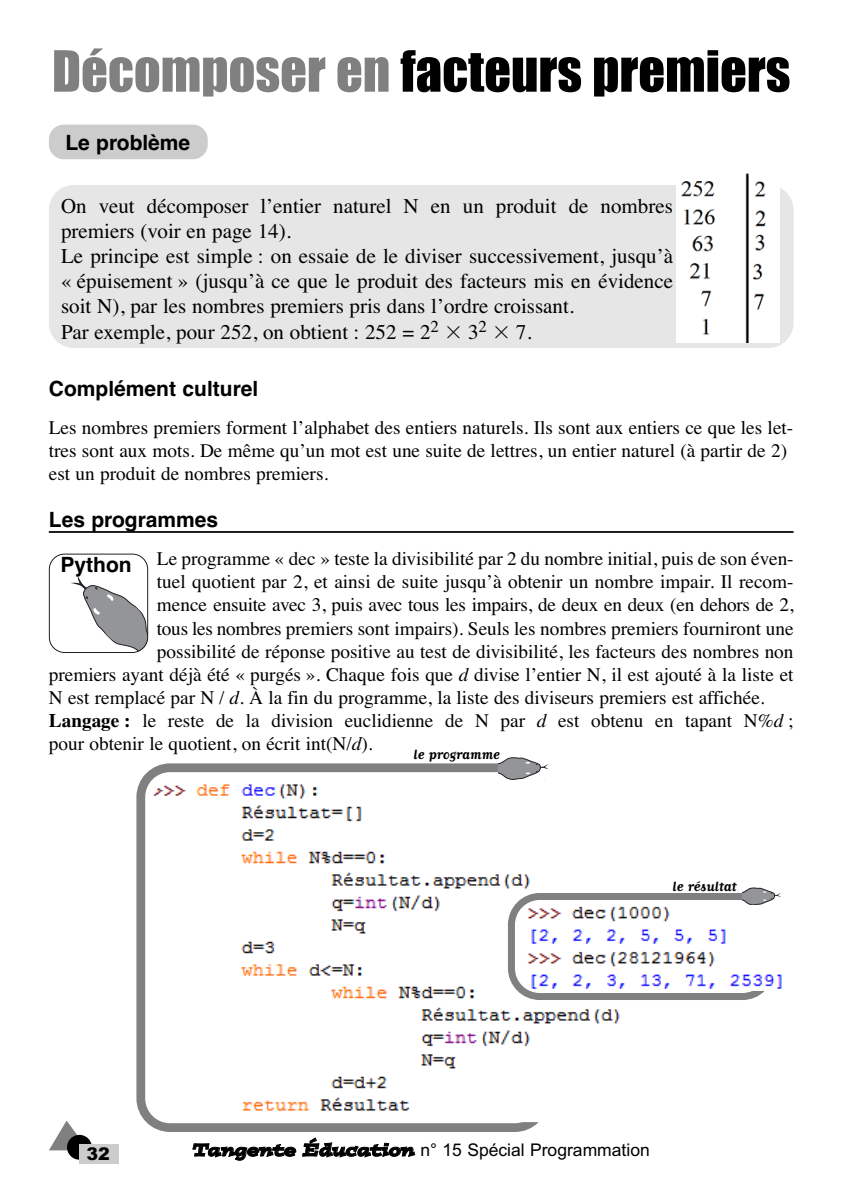
<style>
.page{position:relative;width:844px;height:1191px;background:#fff}
.page>*{position:absolute;margin:0;border:0;box-sizing:border-box;transform-origin:0 0}
.t1{font:52.5px "Impact";color:#000}
.t2{font:21px/25.2px "Times";color:#000}
.t3{font:700 21px "Helvetica";color:#000}
.t4{font:19.25px/23.1px "Times";color:#000}
.t5{font:17.5px "Arial MS";color:#000}
.t6{font:900 17.5px "Arial";color:#000}
.t7{font:700 15.75px "Matrix Script";color:#000}
.s1{color:#808080}
.s2{font-family:"Mathematical Pi One"}
.s3{font-style:italic}
.s4{font-weight:700}
.s5{font-family:"Postino";font-style:italic}
</style>
<div class="page">
<div style="left:49px;top:185px;width:744px;height:163px;background:#e6e6e6;border-radius:25px"></div>
<div style="left:49px;top:125px;width:159px;height:34px;background:#ccc;border-radius:15px"></div>
<svg style="left:49px;top:1120px;width:28px;height:30px"></svg>
<div style="left:67px;top:1134px;width:25px;height:25px;background:#000;border-radius:50%"></div>
<div style="left:79px;top:1144px;width:39px;height:20px;background:#ccc"></div>
<hr style="left:49px;top:531px;width:744px;height:2px;background:#000">
<img style="left:676px;top:173px;width:103px;height:169px">
<svg style="left:71px;top:575px;width:77px;height:77px"></svg>
<div style="left:49px;top:553px;width:99px;height:100px;border:2px solid #000;border-radius:16px"></div>
<svg style="left:136px;top:763px;width:403px;height:369px"></svg>
<img style="left:153px;top:783px;width:467px;height:339px">
<svg style="left:508px;top:888px;width:272px;height:112px"></svg>
<svg style="left:498px;top:757px;width:50px;height:26px"></svg>
<h1 class="t1" style="left:52px;top:54px;width:739px"><span class="s1">Décomposer en</span> facteurs premiers</h1>
<p class="t3" style="left:65px;top:135px;width:126px">Le problème</p>
<p class="t2" style="left:61px;top:195px;width:613px">On veut décomposer l’entier naturel N en un produit de nombres premiers (voir en page 14).<br>Le principe est simple : on essaie de le diviser successivement, jusqu’à « épuisement » (jusqu’à ce que le produit des facteurs mis en évidence soit N), par les nombres premiers pris dans l’ordre croissant.<br>Par exemple, pour 252, on obtient : 252 = 2<sup>2</sup> <span class="s2">-</span> 3<sup>2</sup> <span class="s2">-</span> 7.</p>
<p class="t3" style="left:49px;top:380px;width:211px">Complément culturel</p>
<p class="t4" style="left:49px;top:418px;width:745px">Les nombres premiers forment l’alphabet des entiers naturels. Ils sont aux entiers ce que les let&shy;tres sont aux mots. De même qu’un mot est une suite de lettres, un entier naturel (à partir de 2) est un produit de nombres premiers.</p>
<p class="t3" style="left:49px;top:511px;width:171px">Les programmes</p>
<p class="t4" style="left:157px;top:549px;width:638px">Le programme « dec » teste la divisibilité par 2 du nombre initial, puis de son éven-</p>
<p class="t4" style="left:157px;top:572px;width:638px">tuel quotient par 2, et ainsi de suite jusqu’à obtenir un nombre impair. Il recom-</p>
<p class="t4" style="left:157px;top:595px;width:638px">mence ensuite avec 3, puis avec tous les impairs, de deux en deux (en dehors de 2,</p>
<p class="t4" style="left:157px;top:618px;width:638px">tous les nombres premiers sont impairs). Seuls les nombres premiers fourniront une</p>
<p class="t4" style="left:157px;top:641px;width:638px">possibilité de réponse positive au test de divisibilité, les facteurs des nombres non</p>
<p class="t4" style="left:49px;top:664px;width:746px">premiers ayant déjà été « purgés ». Chaque fois que <span class="s3">d</span> divise l’entier N, il est ajouté à la liste et</p>
<p class="t4" style="left:49px;top:687px;width:717px">N est remplacé par N / <span class="s3">d</span>. À la fin du programme, la liste des diviseurs premiers est affichée.</p>
<p class="t4" style="left:49px;top:711px;width:746px"><span class="s4">Langage :</span> le reste de la division euclidienne de N par <span class="s3">d</span> est obtenu en tapant N%<span class="s3">d</span> ;</p>
<p class="t4" style="left:49px;top:734px;width:325px">pour obtenir le quotient, on écrit int(N/<span class="s3">d</span>).</p>
<p class="t3" style="left:60px;top:557px;width:73px">Python</p>
<p class="t7" style="left:413px;top:745px;width:88px">le programme</p>
<p class="t7" style="left:672px;top:876px;width:66px">le résultat</p>
<p class="t6" style="left:87px;top:1148px;width:25px">32</p>
<p class="t5" style="left:193px;top:1143px;width:458px"><span class="s5">Tangente Éducation</span> n° 15 Spécial Programmation</p>
</div>
